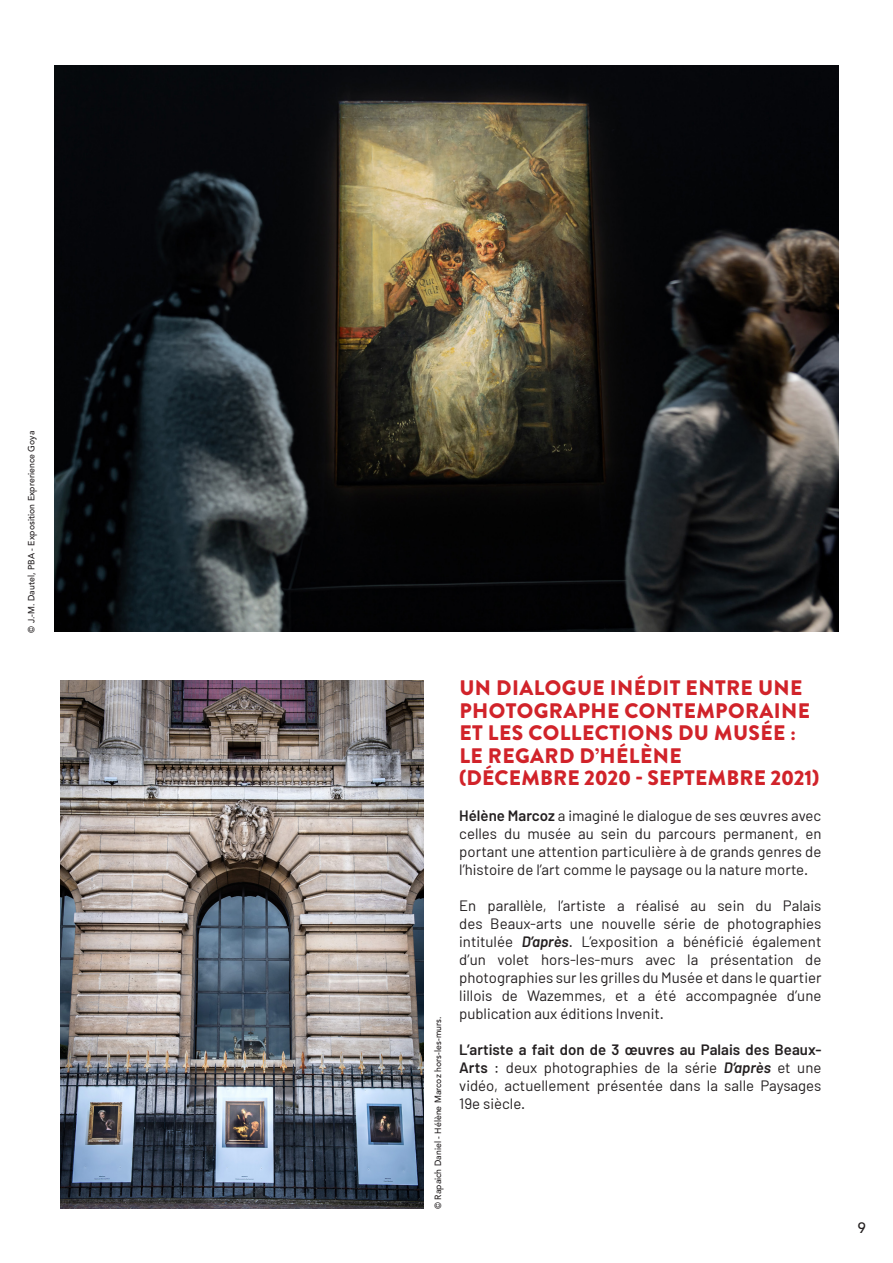
<style>
.page{position:relative;width:893px;height:1263px;background:#fff}
.page>*{position:absolute;margin:0;border:0;box-sizing:border-box;transform-origin:0 0}
.t1{font:900 21px/22.5px "Brandon Grotesque";letter-spacing:.02em;color:#d1232a}
.t2{font:15px/18px "Barlow";color:#231f20;text-align:justify}
.t3{font:500 15px "Avenir LT Pro";color:#231f20;scale:.96 1}
.t4{font:500 9px "Avenir LT Pro";letter-spacing:.005em;color:#231f20;scale:.96 1}
.s1{font-weight:600}
.s2{font-weight:600;font-style:italic}
</style>
<div class="page">
<img style="left:54px;top:66px;width:785px;height:565px">
<img style="left:61px;top:680px;width:362px;height:529px">
<p class="t4" style="left:26px;top:632px;width:211px;rotate:-90deg">© J.-M. Dautel, PBA - Exposition Exprerience Goya</p>
<p class="t4" style="left:433px;top:1209px;width:202px;rotate:-90deg">© Rapaich Daniel - Hélène Marcoz hors-les-murs.</p>
<h1 class="t1" style="left:459px;top:677px;width:362px">UN DIALOGUE INÉDIT ENTRE UNE<br>PHOTOGRAPHE CONTEMPORAINE<br>ET LES COLLECTIONS DU MUSÉE :<br>LE REGARD D’HÉLÈNE<br>(DÉCEMBRE 2020 - SEPTEMBRE 2021)</h1>
<p class="t2" style="left:459px;top:806px;width:364px"><span class="s1">Hélène Marcoz</span> a imaginé le dialogue de ses œuvres avec celles du musée au sein du parcours permanent, en portant une attention particulière à de grands genres de l’histoire de l’art comme le paysage ou la nature morte.</p>
<p class="t2" style="left:459px;top:896px;width:364px">En parallèle, l’artiste a réalisé au sein du Palais des Beaux-arts une nouvelle série de photographies intitulée <span class="s2">D’après</span>. L’exposition a bénéficié également d’un volet hors-les-murs avec la présentation de photographies sur les grilles du Musée et dans le quartier lillois de Wazemmes, et a été accompagnée d’une publication aux éditions Invenit.</p>
<p class="t2" style="left:459px;top:1040px;width:364px"><span class="s1">L’artiste a fait don de 3 œuvres au Palais des Beaux-Arts</span> : deux photographies de la série <span class="s2">D’après</span> et une vidéo, actuellement présentée dans la salle Paysages 19e siècle.</p>
<p class="t3" style="left:858px;top:1218px;width:10px">9</p>
</div>
